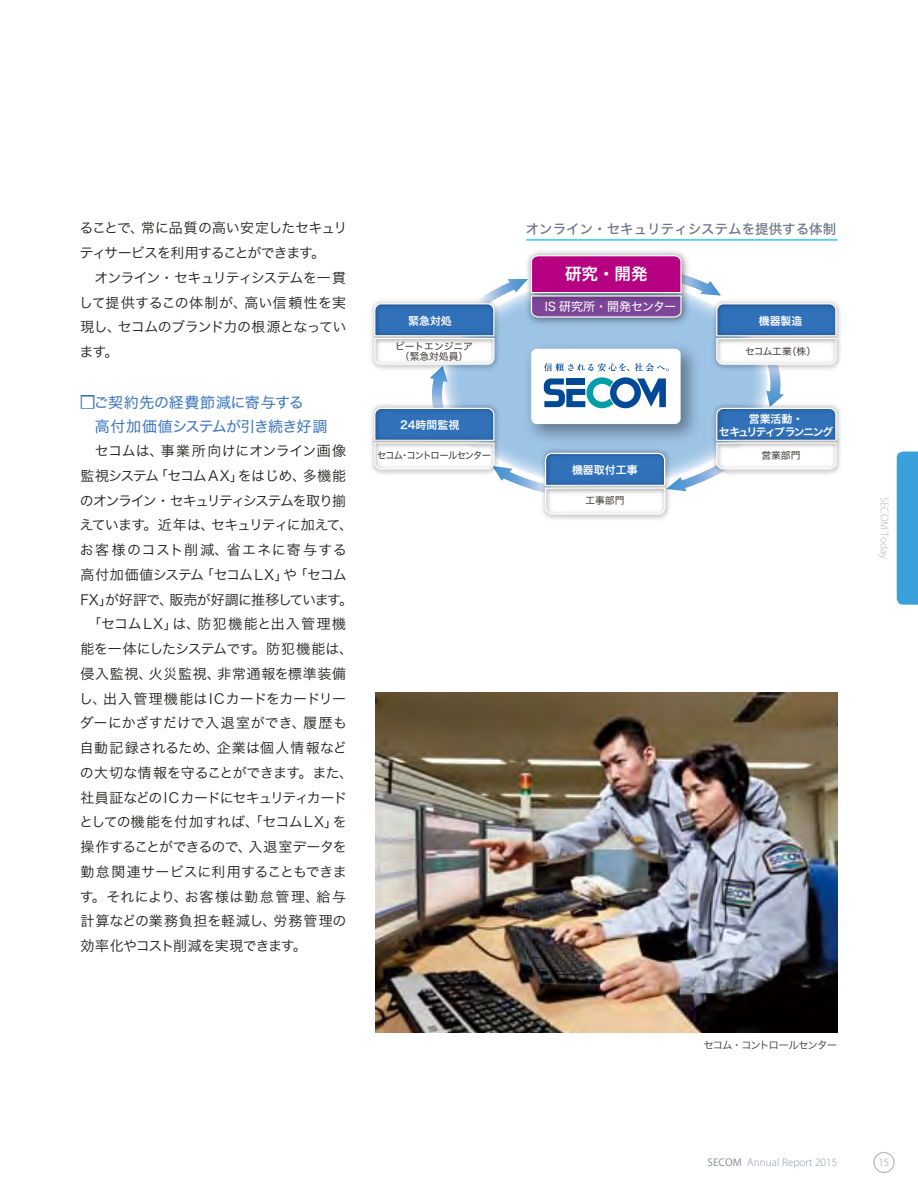
<style>
.page{position:relative;width:918px;height:1188px;background:#fff}
.page>*{position:absolute;margin:0;border:0;box-sizing:border-box;transform-origin:0 0}
.t1{font:16.5px "Hira Kaku Pro W6";color:#fff}
.t2{font:15px/24.8px "Hira Kaku Std W4";letter-spacing:-.035em;color:#4077bc}
.t3{font:13.95px/24.8px "Hira Kaku Pro W3";letter-spacing:-.025em;color:#1f1e1d}
.t4{font:13.95px/24.8px "Hira Kaku Pro W3";letter-spacing:-.045em;color:#1f1e1d}
.t5{font:13.5px "Hira Kaku Std W5";color:#6c7789}
.t6{font:12px "Hira Kaku Std W4";letter-spacing:-.005em;color:#fff}
.t7{font:300 11.25px "Myriad Pro";letter-spacing:.005em;color:#8d94a2}
.t8{font:300 11.25px "Myriad Pro";letter-spacing:.01em;color:#b5b6b6}
.t9{font:10.95px "Hira Kaku Pro W6";color:#fff}
.t10{font:10.95px/12.8px "Hira Kaku Pro W6";letter-spacing:-.12em;color:#fff;text-align:center}
.t11{font:10.5px "Hira Kaku Pro W3";letter-spacing:-.1em;color:#3e3a39}
.t12{font:9.75px/10.5px "Hira Kaku Std W4";color:#3e3a39;text-align:center}
.t13{font:9.75px "Hira Kaku Std W4";letter-spacing:-.1em;color:#3e3a39;scale:.95 1}
.s1{font-family:"Hira Kaku Pro W3";color:#fff}
.s2{font-weight:400}
</style>
<div class="page">
<div style="left:897px;top:452px;width:21px;height:153px;background:#39a0da"></div>
<div style="left:873px;top:1152px;width:22px;height:21px;border:1px solid #b5b6b6;border-radius:50%"></div>
<div style="left:81px;top:395px;width:13px;height:14px;border:2px solid #3071b9"></div>
<img style="left:376px;top:692px;width:461px;height:340px">
<svg style="left:444px;top:278px;width:325px;height:208px;background:#a1c5e6"></svg>
<svg style="left:500px;top:466px;width:30px;height:23px"></svg>
<svg style="left:483px;top:279px;width:38px;height:25px"></svg>
<img style="left:517px;top:335px;width:13px;height:116px">
<img style="left:521px;top:306px;width:9px;height:24px">
<img style="left:521px;top:251px;width:163px;height:55px">
<hr style="left:526px;top:239px;width:312px;height:2px;background:#00b9ef">
<img style="left:837px;top:407px;width:4px;height:29px">
<img style="left:837px;top:436px;width:4px;height:35px">
<img style="left:837px;top:304px;width:4px;height:27px">
<img style="left:837px;top:331px;width:4px;height:35px">
<svg style="left:530px;top:255px;width:307px;height:260px"></svg>
<img style="left:371px;top:402px;width:132px;height:34px">
<img style="left:371px;top:436px;width:132px;height:42px">
<img style="left:371px;top:297px;width:132px;height:34px">
<img style="left:371px;top:331px;width:132px;height:42px">
<svg style="left:374px;top:303px;width:121px;height:167px"></svg>
<p class="t4" style="left:79px;top:215px;width:270px">ることで、常に品質の高い安定したセキュリティサービスを利用することができます。<br>　オンライン・セキュリティシステムを一貫して提供するこの体制が、高い信頼性を実現し、セコムのブランド力の根源となっています。</p>
<p class="t2" style="left:95px;top:390px;width:234px;text-indent:-15px"><span class="s1">■</span>ご契約先の経費節減に寄与する<br>高付加価値システムが引き続き好調</p>
<p class="t3" style="left:79px;top:438px;width:276px">　セコムは、事業所向けにオンライン画像監視システム「セコムAX」をはじめ、多機能のオンライン・セキュリティシステムを取り揃えています。近年は、セキュリティに加えて、お客様のコスト削減、省エネに寄与する高付加価値システム「セコムLX」や「セコム<br>FX」が好評で、販売が好調に推移しています。　「セコムLX」は、防犯機能と出入管理機能を一体にしたシステムです。防犯機能は、侵入監視、火災監視、非常通報を標準装備し、出入管理機能はICカードをカードリーダーにかざすだけで入退室ができ、履歴も自動記録されるため、企業は個人情報などの大切な情報を守ることができます。また、社員証などの I C カードにセキュリティカードとしての機能を付加すれば、「セコムLX」を操作することができるので、入退室データを勤怠関連サービスに利用することもできます。それにより、お客様は勤怠管理、給与計算などの業務負担を軽減し、労務管理の効率化やコスト削減を実現できます。</p>
<p class="t9" style="left:408px;top:311px;width:45px">緊急対処</p>
<p class="t12" style="left:395px;top:341px;width:79px">ビートエンジニア（緊急対処員）</p>
<p class="t9" style="left:400px;top:415px;width:61px">24時間監視</p>
<p class="t13" style="left:377px;top:448px;width:121px">セコム・コントロールセンター</p>
<p class="t5" style="left:526px;top:219px;width:312px">オンライン・セキュリティシステムを提供する体制</p>
<p class="t1" style="left:565px;top:259px;width:84px">研究・開発</p>
<p class="t9" style="left:759px;top:311px;width:45px">機器製造</p>
<p class="t6" style="left:545px;top:297px;width:133px">IS 研究所・開発センター</p>
<p class="t12" style="left:745px;top:346px;width:72px">セコム工業（株）</p>
<p class="t9" style="left:572px;top:460px;width:67px">機器取付工事</p>
<p class="t12" style="left:585px;top:495px;width:40px">工事部門</p>
<p class="t10" style="left:719px;top:412px;width:116px">営業活動・<br>セキュリティプランニング</p>
<p class="t12" style="left:761px;top:450px;width:40px">営業部門</p>
<p class="t11" style="left:703px;top:1036px;width:135px">セコム・コントロールセンター</p>
<p class="t8" style="left:891px;top:497px;width:64px;rotate:90deg">SECOM Today</p>
<p class="t7" style="left:707px;top:1156px;width:131px"><span class="s2">SECOM</span> Annual Report 2015</p>
<p class="t7" style="left:878px;top:1156px;width:12px">15</p>
</div>
